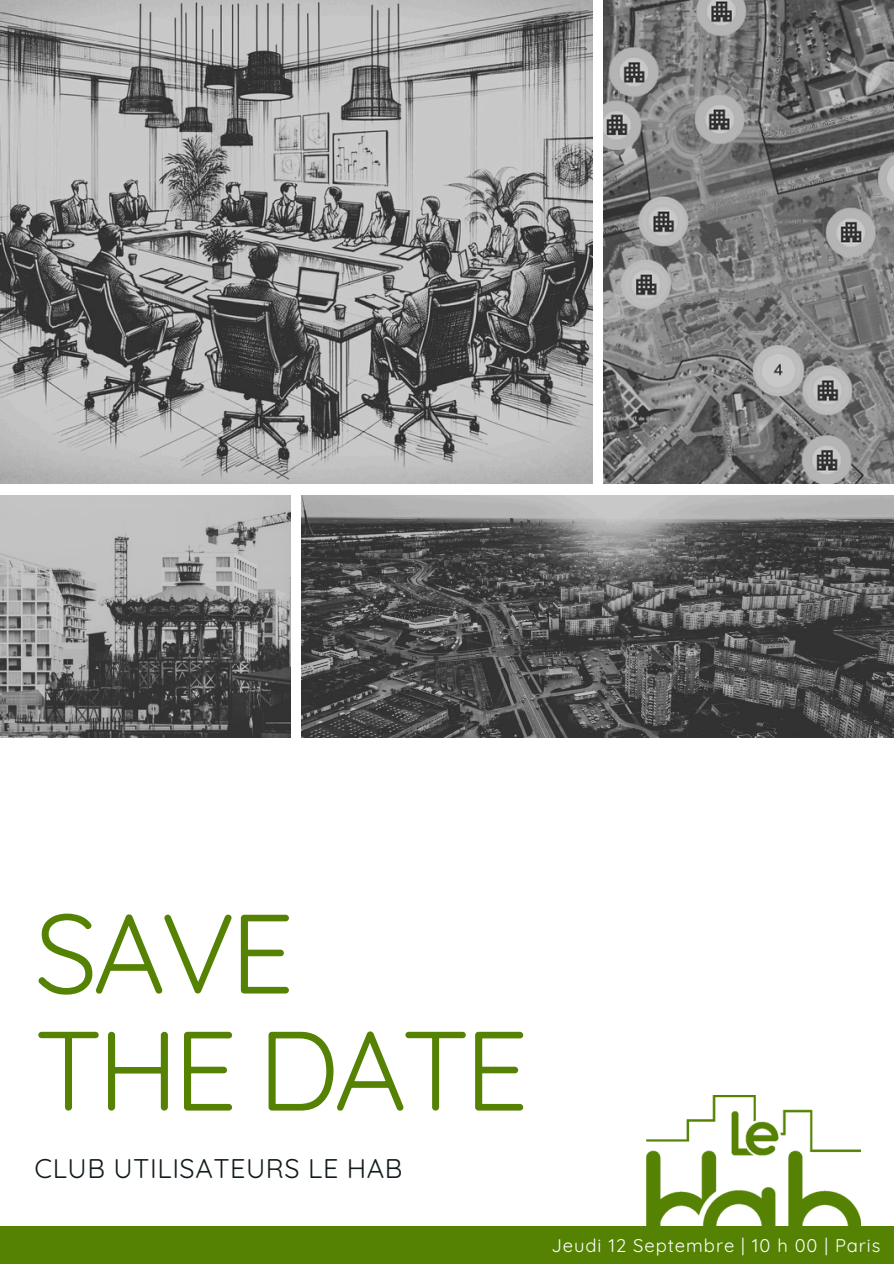
<style>
.page{position:relative;width:894px;height:1264px;background:#fff}
.page>*{position:absolute;margin:0;border:0;box-sizing:border-box;transform-origin:0 0}
.t1{font:112.5px/117px "Quicksand";letter-spacing:-.045em;color:#558203}
.t2{font:27px "Quicksand";letter-spacing:.02em;color:#111b1e}
.t3{font:18.3px "Quicksand";letter-spacing:.05em;color:#fff}
</style>
<div class="page">
<img style="left:0;top:0;width:592px;height:484px">
<img style="left:0;top:495px;width:290px;height:242px">
<img style="left:603px;top:0;width:290px;height:484px">
<img style="left:302px;top:495px;width:591px;height:242px">
<div style="left:0;top:1225px;width:893px;height:38px;background:#558203"></div>
<img style="left:646px;top:1095px;width:214px;height:130px">
<h2 class="t1" style="left:34px;top:892px;width:495px">SAVE<br>THE DATE</h2>
<p class="t2" style="left:34px;top:1151px;width:369px">CLUB UTILISATEURS LE HAB</p>
<p class="t3" style="left:551px;top:1233px;width:330px">Jeudi 12 Septembre | 10 h 00 | Paris</p>
</div>
